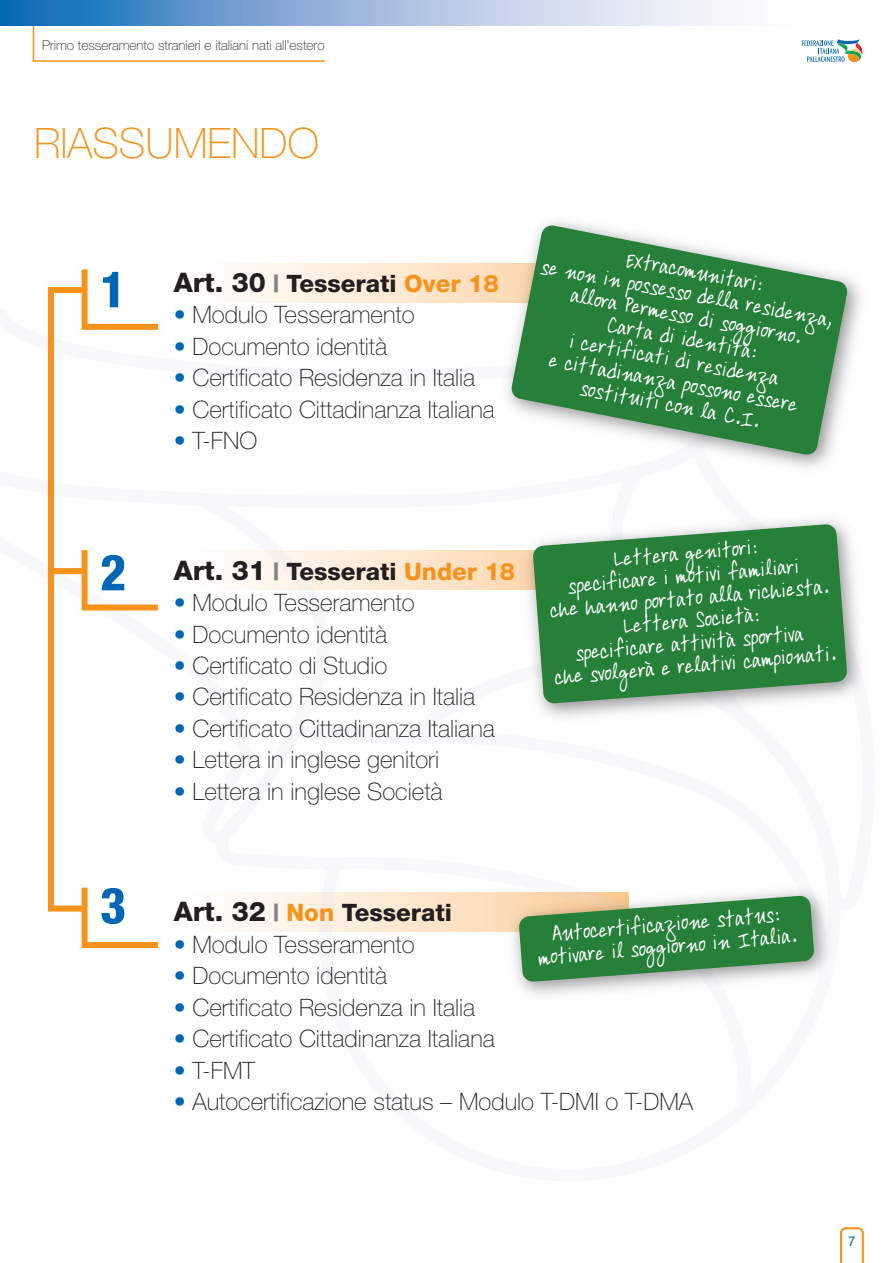
<style>
.page{position:relative;width:893px;height:1263px;background:#fff}
.page>*{position:absolute;margin:0;border:0;box-sizing:border-box;transform-origin:0 0}
.t1{font:800 condensed 49.95px "Helvetica Neue";color:#0166b3}
.t2{font:100 42px "Helvetica Neue";color:#f7931d}
.t3{font:100 24px "Helvetica Neue";color:#231f20}
.t4{font:800 24px "Helvetica Neue";color:#231f20}
.t5{font:22.5px/22.5px "Ardleys Hand";color:#fff;text-align:center;scale:.85 1}
.t6{font:100 13.5px "Helvetica Neue";color:#231f20}
.t7{font:13.5px "Helvetica Neue";color:#0166b3}
.s1{font-size:27px}
.s2{color:#808285}
.s3{color:#f7931d}
.s4{color:#0166b3}
</style>
<div class="page">
<svg style="left:237px;top:264px;width:256px;height:39px;background:#fdecd8"></svg>
<svg style="left:329px;top:550px;width:186px;height:39px;background:#fde5cb"></svg>
<svg style="left:81px;top:887px;width:78px;height:61px"></svg>
<svg style="left:55px;top:550px;width:274px;height:40px;fill:#fef9f4"></svg>
<svg style="left:237px;top:892px;width:264px;height:40px;background:#fdebd7"></svg>
<svg style="left:81px;top:269px;width:78px;height:61px"></svg>
<svg style="left:85px;top:550px;width:79px;height:61px"></svg>
<div style="left:51px;top:568px;width:31px;height:6px;background:#f7931d"></div>
<div style="left:48px;top:287px;width:37px;height:625px;border:6px solid #f7931d"></div>
<svg style="left:519px;top:895px;width:295px;height:87px;background:#56965e"></svg>
<svg style="left:533px;top:524px;width:314px;height:180px;background:#428e53"></svg>
<svg style="left:511px;top:225px;width:337px;height:231px;fill:#26803a"></svg>
<svg style="left:32px;top:26px;width:293px;height:36px"></svg>
<svg style="left:0;top:0;width:729px;height:26px;background:#92b5db"></svg>
<svg style="left:802px;top:39px;width:61px;height:24px"></svg>
<svg style="left:840px;top:1227px;width:24px;height:36px"></svg>
<p class="t6" style="left:42px;top:38px;width:284px">Primo tesseramento stranieri e italiani nati all’estero</p>
<h2 class="t2" style="left:34px;top:120px;width:286px">RIASSUMENDO</h2>
<h1 class="t1" style="left:100px;top:259px;width:28px">1</h1>
<h1 class="t1" style="left:100px;top:542px;width:28px">2</h1>
<p class="t4" style="left:174px;top:269px;width:326px"><span class="s1">Art. 30</span> <span class="s2">|</span> Tesserati <span class="s3">Over 18</span></p>
<p class="t3" style="left:174px;top:302px;width:243px"><span class="s4">•</span> Modulo Tesseramento</p>
<p class="t3" style="left:174px;top:333px;width:215px"><span class="s4">•</span> Documento identità</p>
<p class="t3" style="left:174px;top:365px;width:303px"><span class="s4">•</span> Certificato Residenza in Italia</p>
<p class="t3" style="left:174px;top:396px;width:323px"><span class="s4">•</span> Certificato Cittadinanza Italiana</p>
<p class="t3" style="left:174px;top:428px;width:85px"><span class="s4">•</span> T-FNO</p>
<p class="t5" style="left:547px;top:233px;width:349px;rotate:10deg">Extracomunitari:<br>se non in possesso della residenza, allora Permesso di soggiorno.<br>Carta di identità:<br>i certificati di residenza<br>e cittadinanza possono essere sostituiti con la C.I.</p>
<p class="t4" style="left:174px;top:557px;width:343px"><span class="s1">Art. 31</span> <span class="s2">|</span> Tesserati <span class="s3">Under 18</span></p>
<p class="t3" style="left:174px;top:589px;width:243px"><span class="s4">•</span> Modulo Tesseramento</p>
<p class="t3" style="left:174px;top:621px;width:215px"><span class="s4">•</span> Documento identità</p>
<p class="t3" style="left:174px;top:652px;width:215px"><span class="s4">•</span> Certificato di Studio</p>
<p class="t3" style="left:174px;top:684px;width:303px"><span class="s4">•</span> Certificato Residenza in Italia</p>
<p class="t3" style="left:174px;top:715px;width:323px"><span class="s4">•</span> Certificato Cittadinanza Italiana</p>
<p class="t3" style="left:174px;top:746px;width:267px"><span class="s4">•</span> Lettera in inglese genitori</p>
<p class="t3" style="left:174px;top:778px;width:270px"><span class="s4">•</span> Lettera in inglese Società</p>
<p class="t5" style="left:544px;top:553px;width:333px;rotate:-5deg">Lettera genitori:<br>specificare i motivi familiari<br>che hanno portato alla richiesta.<br>Lettera Società:<br>specificare attività sportiva<br>che svolgerà e relativi campionati.</p>
<h1 class="t1" style="left:100px;top:875px;width:28px">3</h1>
<p class="t4" style="left:174px;top:898px;width:280px"><span class="s1">Art. 32</span> <span class="s2">|</span> <span class="s3">Non</span> Tesserati</p>
<p class="t3" style="left:174px;top:931px;width:243px"><span class="s4">•</span> Modulo Tesseramento</p>
<p class="t3" style="left:174px;top:962px;width:215px"><span class="s4">•</span> Documento identità</p>
<p class="t3" style="left:174px;top:994px;width:303px"><span class="s4">•</span> Certificato Residenza in Italia</p>
<p class="t3" style="left:174px;top:1025px;width:323px"><span class="s4">•</span> Certificato Cittadinanza Italiana</p>
<p class="t3" style="left:174px;top:1057px;width:83px"><span class="s4">•</span> T-FMT</p>
<p class="t3" style="left:174px;top:1088px;width:521px"><span class="s4">•</span> Autocertificazione status – Modulo T-DMI o T-DMA</p>
<p class="t5" style="left:535px;top:923px;width:306px;rotate:-5deg">Autocertificazione status: motivare il soggiorno in Italia.</p>
<p class="t7" style="left:848px;top:1233px;width:9px">7</p>
</div>
